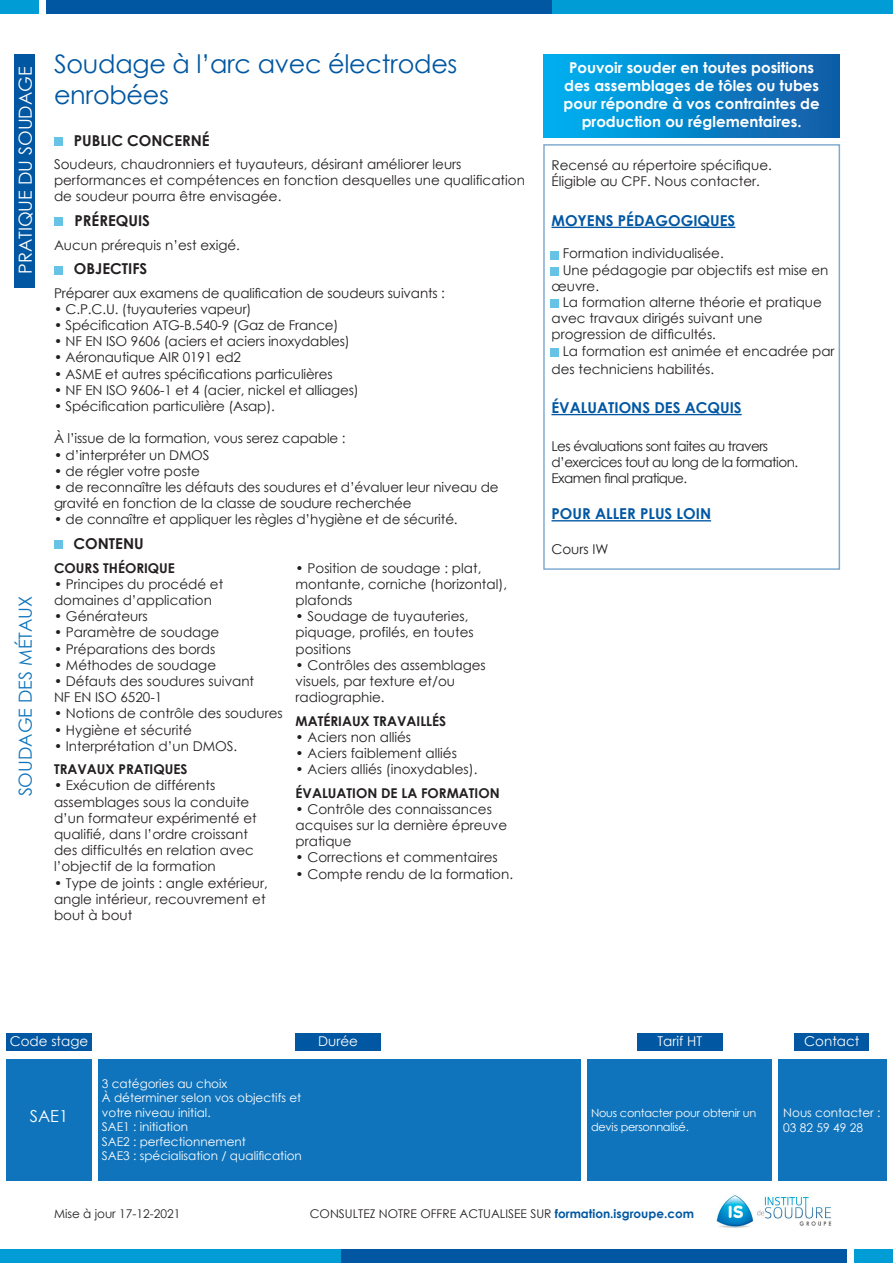
<style>
.page{position:relative;width:893px;height:1263px;background:#fff}
.page>*{position:absolute;margin:0;border:0;box-sizing:border-box;transform-origin:0 0}
.t1{font:25.5px/30.6px "Century Gothic";letter-spacing:-.01em;color:#0157a2}
.t2{font:18px "Century Gothic";color:#fff}
.t3{font:18px "Century Gothic";color:#1074bc}
.t4{font:16.5px "Century Gothic";color:#fff}
.t5{font:700 15px/18px "Century Gothic";color:#fff;text-align:center}
.t6{font:700 15px "Century Gothic";color:#0157a2}
.t7{font:700 15px "Century Gothic";color:#231f20}
.t8{font:13.5px/16.2px "Century Gothic";color:#231f20}
.t9{font:13.5px/16.2px "Century Gothic";letter-spacing:-.04em;color:#231f20}
.t10{font:700 13.5px "Century Gothic";color:#231f20}
.t11{font:13.5px "Century Gothic";color:#fff}
.t12{font:12px "Century Gothic";color:#fff}
.t13{font:12px "Century Gothic";color:#231f20}
.t14{font:11.25px/13.5px "Century Gothic";letter-spacing:-.02em;color:#fff}
.s1{font-weight:700;color:#0157a2}
</style>
<div class="page">
<img style="left:717px;top:1195px;width:115px;height:33px">
<div style="left:54px;top:137px;width:8px;height:9px;background:#66c3e6"></div>
<div style="left:54px;top:218px;width:8px;height:8px;background:#66c3e6"></div>
<div style="left:54px;top:266px;width:8px;height:8px;background:#66c3e6"></div>
<div style="left:0;top:0;width:39px;height:14px;background:#009cd6"></div>
<div style="left:46px;top:0;width:507px;height:13px;background:#0157a2"></div>
<div style="left:553px;top:0;width:340px;height:13px;background:#009cd6"></div>
<div style="left:854px;top:1249px;width:39px;height:14px;background:#009cd6"></div>
<div style="left:340px;top:1249px;width:507px;height:14px;background:#0157a2"></div>
<div style="left:0;top:1249px;width:340px;height:14px;background:#009cd6"></div>
<div style="left:544px;top:54px;width:295px;height:83px;background:linear-gradient(to right,#00b2f2,#1358a3)"></div>
<div style="left:6px;top:1033px;width:86px;height:17px;background:#0157a2"></div>
<div style="left:794px;top:1033px;width:75px;height:17px;background:#0157a2"></div>
<div style="left:637px;top:1033px;width:86px;height:17px;background:#0157a2"></div>
<div style="left:295px;top:1033px;width:86px;height:17px;background:#0157a2"></div>
<div style="left:6px;top:1059px;width:86px;height:121px;background:#1074bc"></div>
<div style="left:98px;top:1059px;width:483px;height:121px;background:#1074bc"></div>
<div style="left:588px;top:1059px;width:184px;height:121px;background:#1074bc"></div>
<div style="left:779px;top:1059px;width:108px;height:121px;background:#1074bc"></div>
<div style="left:551px;top:300px;width:8px;height:8px;background:#66c3e6"></div>
<div style="left:551px;top:348px;width:8px;height:8px;background:#66c3e6"></div>
<div style="left:551px;top:251px;width:8px;height:8px;background:#66c3e6"></div>
<div style="left:551px;top:267px;width:8px;height:8px;background:#66c3e6"></div>
<hr style="left:551px;top:227px;width:184px;height:1px;background:#0157a2">
<hr style="left:551px;top:414px;width:191px;height:1px;background:#0157a2">
<hr style="left:551px;top:520px;width:160px;height:1px;background:#0157a2">
<div style="left:54px;top:541px;width:8px;height:8px;background:#66c3e6"></div>
<div style="left:15px;top:54px;width:20px;height:233px;background:#0157a2"></div>
<p class="t2" style="left:13px;top:274px;width:209px;rotate:-90deg">PRATIQUE DU SOUDAGE</p>
<p class="t3" style="left:13px;top:796px;width:202px;rotate:-90deg">SOUDAGE DES MÉTAUX</p>
<p class="t1" style="left:54px;top:48px;width:405px">Soudage à l’arc avec électrodes enrobées</p>
<p class="t7" style="left:74px;top:129px;width:137px">PUBLIC CONCERNÉ</p>
<p class="t8" style="left:54px;top:156px;width:472px">Soudeurs, chaudronniers et tuyauteurs, désirant améliorer leurs performances et compétences en fonction desquelles une qualification de soudeur pourra être envisagée.</p>
<p class="t8" style="left:54px;top:236px;width:187px">Aucun prérequis n’est exigé.</p>
<p class="t8" style="left:54px;top:284px;width:392px">Préparer aux examens de qualification de soudeurs suivants :</p>
<p class="t8" style="left:54px;top:301px;width:199px">• C.P.C.U. (tuyauteries vapeur)</p>
<p class="t8" style="left:54px;top:317px;width:286px">• Spécification ATG-B.540-9 (Gaz de France)</p>
<p class="t8" style="left:54px;top:333px;width:297px">• NF EN ISO 9606 (aciers et aciers inoxydables)</p>
<p class="t8" style="left:54px;top:349px;width:189px">• Aéronautique AIR 0191 ed2</p>
<p class="t8" style="left:54px;top:365px;width:280px">• ASME et autres spécifications particulières</p>
<p class="t8" style="left:54px;top:382px;width:306px">• NF EN ISO 9606-1 et 4 (acier, nickel et alliages)</p>
<p class="t8" style="left:54px;top:398px;width:222px">• Spécification particulière (Asap).</p>
<p class="t8" style="left:54px;top:430px;width:293px">À l’issue de la formation, vous serez capable :</p>
<p class="t8" style="left:54px;top:446px;width:157px">• d’interpréter un DMOS</p>
<p class="t8" style="left:54px;top:463px;width:148px">• de régler votre poste</p>
<p class="t8" style="left:54px;top:479px;width:446px">• de reconnaître les défauts des soudures et d’évaluer leur niveau de gravité en fonction de la classe de soudure recherchée</p>
<p class="t8" style="left:54px;top:511px;width:405px">• de connaître et appliquer les règles d’hygiène et de sécurité.</p>
<p class="t7" style="left:74px;top:209px;width:77px">PRÉREQUIS</p>
<p class="t7" style="left:74px;top:257px;width:75px">OBJECTIFS</p>
<p class="t7" style="left:74px;top:532px;width:72px">CONTENU</p>
<p class="t10" style="left:54px;top:557px;width:122px">COURS THÉORIQUE</p>
<p class="t8" style="left:54px;top:575px;width:171px">• Principes du procédé et domaines d’application</p>
<p class="t8" style="left:54px;top:608px;width:95px">• Générateurs</p>
<p class="t8" style="left:54px;top:624px;width:167px">• Paramètre de soudage</p>
<p class="t8" style="left:54px;top:640px;width:163px">• Préparations des bords</p>
<p class="t8" style="left:54px;top:656px;width:164px">• Méthodes de soudage</p>
<p class="t8" style="left:54px;top:673px;width:202px">• Défauts des soudures suivant</p>
<p class="t8" style="left:54px;top:689px;width:110px">NF EN ISO 6520-1</p>
<p class="t8" style="left:54px;top:705px;width:230px">• Notions de contrôle des soudures</p>
<p class="t8" style="left:54px;top:721px;width:139px">• Hygiène et sécurité</p>
<p class="t8" style="left:54px;top:737px;width:185px">• Interprétation d’un DMOS.</p>
<p class="t10" style="left:54px;top:759px;width:135px">TRAVAUX PRATIQUES</p>
<p class="t8" style="left:54px;top:777px;width:204px">• Exécution de différents assemblages sous la conduite d’un formateur expérimenté et</p>
<p class="t8" style="left:54px;top:826px;width:201px">qualifié, dans l’ordre croissant des difficultés en relation avec l’objectif de la formation</p>
<p class="t8" style="left:54px;top:874px;width:215px">• Type de joints : angle extérieur, angle intérieur, recouvrement et bout à bout</p>
<p class="t8" style="left:296px;top:559px;width:213px">• Position de soudage : plat, montante, corniche (horizontal), plafonds</p>
<p class="t8" style="left:296px;top:608px;width:180px">• Soudage de tuyauteries, piquage, profilés, en toutes positions</p>
<p class="t8" style="left:296px;top:656px;width:192px">• Contrôles des assemblages visuels, par texture et/ou radiographie.</p>
<p class="t10" style="left:296px;top:710px;width:152px">MATÉRIAUX TRAVAILLÉS</p>
<p class="t8" style="left:296px;top:728px;width:117px">• Aciers non alliés</p>
<p class="t8" style="left:296px;top:745px;width:163px">• Aciers faiblement alliés</p>
<p class="t8" style="left:296px;top:761px;width:183px">• Aciers alliés (inoxydables).</p>
<p class="t10" style="left:296px;top:782px;width:206px">ÉVALUATION DE LA FORMATION</p>
<p class="t8" style="left:296px;top:800px;width:213px">• Contrôle des connaissances acquises sur la dernière épreuve pratique</p>
<p class="t8" style="left:296px;top:849px;width:204px">• Corrections et commentaires</p>
<p class="t8" style="left:296px;top:865px;width:219px">• Compte rendu de la formation.</p>
<p class="t5" style="left:563px;top:58px;width:258px">Pouvoir souder en toutes positions des assemblages de tôles ou tubes pour répondre à vos contraintes de production ou réglementaires.</p>
<p class="t8" style="left:551px;top:157px;width:222px">Recensé au répertoire spécifique.</p>
<p class="t8" style="left:551px;top:173px;width:210px">Éligible au CPF. Nous contacter.</p>
<p class="t6" style="left:551px;top:209px;width:185px">MOYENS PÉDAGOGIQUES</p>
<p class="t8" style="left:563px;top:245px;width:163px">Formation individualisée.</p>
<p class="t8" style="left:563px;top:261px;width:267px">Une pédagogie par objectifs est mise en</p>
<p class="t8" style="left:551px;top:278px;width:49px">œuvre.</p>
<p class="t8" style="left:551px;top:294px;width:272px;text-indent:11px">La formation alterne théorie et pratique avec travaux dirigés suivant une progression de difficultés.</p>
<p class="t8" style="left:551px;top:341px;width:285px;line-height:18px;text-indent:11px">La formation est animée et encadrée par des techniciens habilités.</p>
<p class="t6" style="left:551px;top:396px;width:192px">ÉVALUATIONS DES ACQUIS</p>
<p class="t9" style="left:551px;top:438px;width:248px">Les évaluations sont faites au travers d’exercices tout au long de la formation.</p>
<p class="t9" style="left:551px;top:470px;width:137px">Examen final pratique.</p>
<p class="t6" style="left:551px;top:503px;width:161px">POUR ALLER PLUS LOIN</p>
<p class="t8" style="left:551px;top:540px;width:59px">Cours IW</p>
<p class="t11" style="left:10px;top:1032px;width:80px">Code stage</p>
<p class="t11" style="left:318px;top:1032px;width:41px">Durée</p>
<p class="t11" style="left:657px;top:1032px;width:46px">Tarif HT</p>
<p class="t11" style="left:804px;top:1032px;width:57px">Contact</p>
<p class="t4" style="left:30px;top:1104px;width:40px">SAE1</p>
<p class="t12" style="left:102px;top:1075px;width:127px">3 catégories au choix</p>
<p class="t12" style="left:102px;top:1090px;width:201px">À déterminer selon vos objectifs et</p>
<p class="t12" style="left:102px;top:1104px;width:110px">votre niveau initial.</p>
<p class="t12" style="left:102px;top:1118px;width:88px">SAE1 : initiation</p>
<p class="t12" style="left:102px;top:1133px;width:146px">SAE2 : perfectionnement</p>
<p class="t12" style="left:102px;top:1147px;width:202px">SAE3 : spécialisation / qualification</p>
<p class="t14" style="left:591px;top:1106px;width:167px">Nous contacter pour obtenir un devis personnalisé.</p>
<p class="t12" style="left:783px;top:1104px;width:99px">Nous contacter :</p>
<p class="t12" style="left:783px;top:1119px;width:81px">03 82 59 49 28</p>
<p class="t13" style="left:54px;top:1205px;width:128px">Mise à jour 17-12-2021</p>
<p class="t13" style="left:310px;top:1205px;width:386px">CONSULTEZ NOTRE OFFRE ACTUALISEE SUR <span class="s1">formation.isgroupe.com</span></p>
</div>
